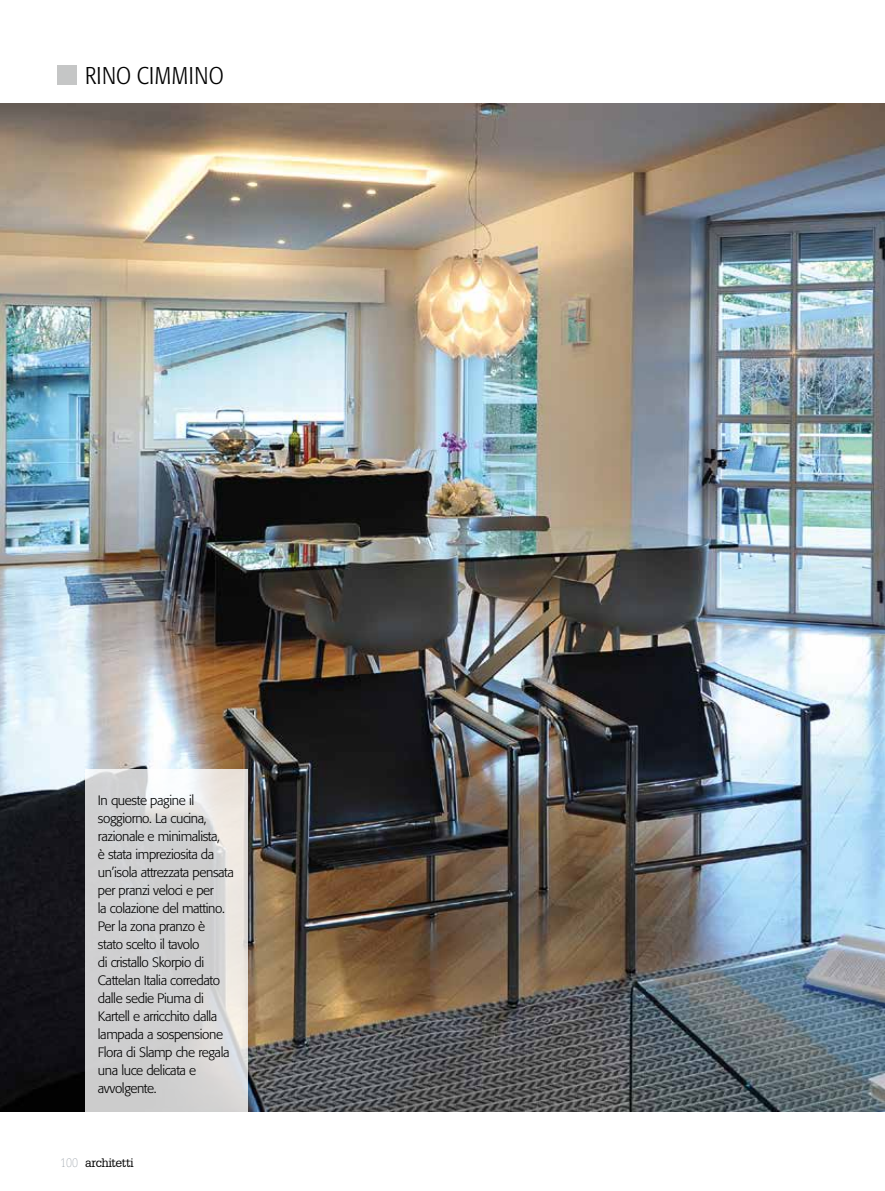
<style>
.page{position:relative;width:885px;height:1191px;background:#fff}
.page>*{position:absolute;margin:0;border:0;box-sizing:border-box;transform-origin:0 0}
.t1{font:300 condensed 24px "Formata";letter-spacing:.02em;color:#000}
.t2{font:300 13.5px/18px "Formata";letter-spacing:-.03em;color:#000}
.t3{font:12px "Glypha LT Std";letter-spacing:-.03em;color:#000}
.s1{font-weight:100;color:#646f7b}
</style>
<div class="page">
<img style="left:0;top:103px;width:884px;height:1008px">
<svg style="left:85px;top:769px;width:163px;height:342px;background:#d5d5d5"></svg>
<div style="left:57px;top:65px;width:20px;height:20px;background:#c5c6c6"></div>
<h1 class="t1" style="left:85px;top:62px;width:140px">RINO CIMMINO</h1>
<p class="t2" style="left:98px;top:791px;width:138px">In queste pagine il soggiorno. La cucina, razionale e minimalista,<br>è stata impreziosita da un’isola attrezzata pensata per pranzi veloci e per<br>la colazione del mattino.<br>Per la zona pranzo è<br>stato scelto il tavolo<br>di cristallo Skorpio di<br>Cattelan Italia corredato dalle sedie Piuma di<br>Kartell e arricchito dalla lampada a sospensione<br>Flora di Slamp che regala una luce delicata e avvolgente.</p>
<p class="t3" style="left:60px;top:1155px;width:75px"><span class="s1">100</span> architetti</p>
</div>
